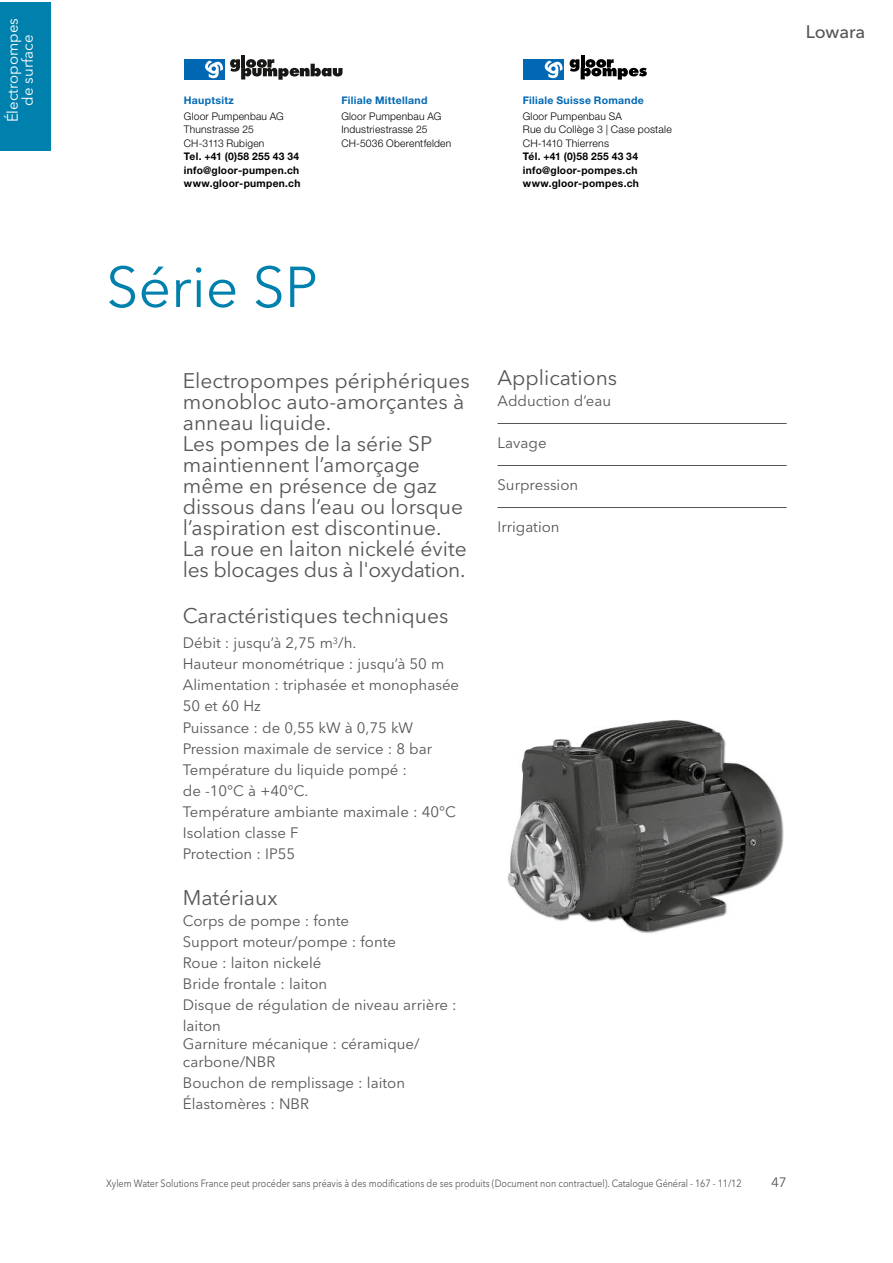
<style>
.page{position:relative;width:893px;height:1263px;background:#fff}
.page>*{position:absolute;margin:0;border:0;box-sizing:border-box;transform-origin:0 0}
.t1{font:57px "Avenir Next LT Pro";color:#0080ad}
.t2{font:21px/21px "Avenir Next LT Pro";color:#565655}
.t3{font:500 18px "Avenir Next LT Pro";color:#565655}
.t4{font:15px/21px "Avenir Next LT Pro";color:#565655}
.t5{font:15px/15px "Avenir Next LT Pro";color:#fff;text-align:center}
.t6{font:13.5px "Avenir Next LT Pro";color:#565655}
.Text{font:700 10.5px/13.5px "Helvetica Neue LT Pro";letter-spacing:.03em;color:#000}
.t7{font:10.5px "Avenir Next LT Pro";color:#565655;scale:.86 1}
.Text-2{font:300 10.5px/13.5px "Helvetica Neue LT Pro";letter-spacing:.02em;color:#000}
.Text-3{font:700 10.5px "Helvetica Neue LT Pro";letter-spacing:.025em;color:#0068b4}
.s1{font-weight:300}
</style>
<div class="page">
<div style="left:0;top:2px;width:50px;height:149px;background:#0080ad"></div>
<img style="left:508px;top:720px;width:276px;height:213px">
<hr style="left:497px;top:423px;width:290px;height:1px;background:#565655">
<hr style="left:497px;top:465px;width:290px;height:1px;background:#565655">
<hr style="left:497px;top:507px;width:290px;height:1px;background:#565655">
<div style="left:184px;top:59px;width:40px;height:21px;background:#0068b3"></div>
<svg style="left:205px;top:60px;width:18px;height:19px"></svg>
<hr style="left:241px;top:55px;width:4px;height:13px;background:#171716">
<svg style="left:230px;top:59px;width:112px;height:21px"></svg>
<div style="left:524px;top:59px;width:40px;height:20px;background:#0068b4"></div>
<svg style="left:544px;top:60px;width:19px;height:19px"></svg>
<hr style="left:581px;top:55px;width:4px;height:13px;background:#000">
<svg style="left:570px;top:59px;width:77px;height:21px"></svg>
<p class="t5" style="left:5px;top:122px;width:106px;rotate:-90deg">Électropompes de surface</p>
<p class="Text-3" style="left:184px;top:94px;width:52px">Hauptsitz</p>
<p class="Text" style="left:184px;top:109px;width:118px"><span class="s1">Gloor Pumpenbau AG<br>Thunstrasse 25<br>CH-3113 Rubigen<br></span>Tel. +41 (0)58 255 43 34 info@gloor-pumpen.ch www.gloor-pumpen.ch</p>
<p class="Text-3" style="left:341px;top:94px;width:88px">Filiale Mittelland</p>
<p class="Text-2" style="left:341px;top:109px;width:111px">Gloor Pumpenbau AG<br>Industriestrasse 25<br>CH-5036 Oberentfelden</p>
<p class="Text-3" style="left:523px;top:94px;width:122px">Filiale Suisse Romande</p>
<p class="Text" style="left:523px;top:109px;width:150px"><span class="s1">Gloor Pumpenbau SA<br>Rue du Collège 3 | Case postale<br>CH-1410 Thierrens<br></span>Tél. +41 (0)58 255 43 34 info@gloor-pompes.ch www.gloor-pompes.ch</p>
<p class="t3" style="left:806px;top:21px;width:61px">Lowara</p>
<p class="t1" style="left:106px;top:253px;width:213px">Série SP</p>
<p class="t2" style="left:183px;top:370px;width:288px">Electropompes périphériques monobloc auto-amorçantes à anneau liquide.<br>Les pompes de la série SP maintiennent l’amorçage même en présence de gaz dissous dans l’eau ou lorsque l’aspiration est discontinue.<br>La roue en laiton nickelé évite les blocages dus à l'oxydation.</p>
<p class="t2" style="left:183px;top:605px;width:267px">Caractéristiques techniques</p>
<p class="t4" style="left:183px;top:633px;width:278px">Débit : jusqu’à 2,75 m<sup>3</sup>/h.<br>Hauteur monométrique : jusqu’à 50 m<br>Alimentation : triphasée et monophasée<br>50 et 60 Hz<br>Puissance : de 0,55 kW à 0,75 kW<br>Pression maximale de service : 8 bar<br>Température du liquide pompé :<br>de -10°C à +40°C.<br>Température ambiante maximale : 40°C<br>Isolation classe F<br>Protection : IP55</p>
<p class="t2" style="left:183px;top:887px;width:96px">Matériaux</p>
<p class="t4" style="left:183px;top:910px;width:275px">Corps de pompe : fonte<br>Support moteur/pompe : fonte<br>Roue : laiton nickelé<br>Bride frontale : laiton<br>Disque de régulation de niveau arrière : laiton</p>
<p class="t4" style="left:183px;top:1034px;width:238px;line-height:18px">Garniture mécanique : céramique/ carbone/NBR</p>
<p class="t4" style="left:183px;top:1072px;width:224px">Bouchon de remplissage : laiton<br>Élastomères : NBR</p>
<p class="t2" style="left:497px;top:367px;width:121px">Applications</p>
<p class="t4" style="left:497px;top:390px;width:115px">Adduction d’eau</p>
<p class="t4" style="left:497px;top:432px;width:51px">Lavage</p>
<p class="t4" style="left:497px;top:474px;width:82px">Surpression</p>
<p class="t4" style="left:497px;top:516px;width:64px">Irrigation</p>
<p class="t7" style="left:106px;top:1177px;width:740px">Xylem Water Solutions France peut procéder sans préavis à des modifications de ses produits (Document non contractuel). Catalogue Général - 167 - 11/12</p>
<p class="t6" style="left:771px;top:1174px;width:17px">47</p>
</div>
